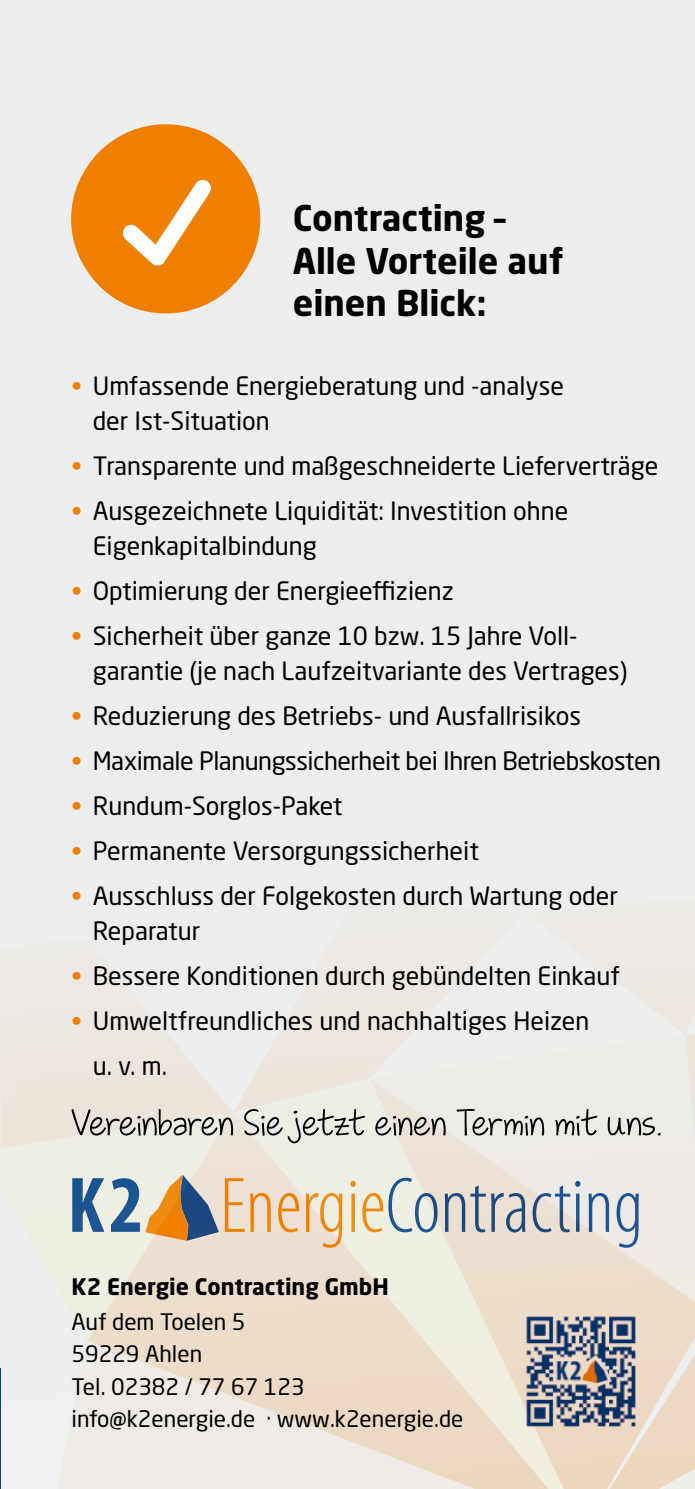
<style>
.page{position:relative;width:695px;height:1489px;background:#fff}
.page>*{position:absolute;margin:0;border:0;box-sizing:border-box;transform-origin:0 0}
.t1{font:700 35px/42px "Neo Sans Std";color:#000}
.t2{font:25px/35px "Neo Sans Std";color:#000}
.t3{font:25px "Neo Sans Std";letter-spacing:-.02em;color:#000}
.t4{font:22.5px/32.5px "Neo Sans Std";color:#000}
.t5{font:700 22.5px "Neo Sans Std";color:#000}
.s1{color:#ee7f00}
</style>
<div class="page">
<div style="left:1px;top:0;width:693px;height:1488px;background:#eceded"></div>
<svg style="left:71px;top:124px;width:189px;height:107px"></svg>
<svg style="left:0;top:845px;width:694px;height:643px"></svg>
<hr style="left:0;top:1368px;width:1px;height:120px;background:#00428f">
<img style="left:523px;top:1313px;width:115px;height:115px">
<h1 class="t1" style="left:292px;top:196px;width:272px">Contracting –<br>Alle Vorteile auf einen Blick:</h1>
<p class="t2" style="left:93px;top:368px;width:473px;text-indent:-21px"><span class="s1">•</span> Umfassende Energieberatung und -analyse der Ist-Situation</p>
<p class="t2" style="left:71px;top:448px;width:588px"><span class="s1">•</span> Transparente und maßgeschneiderte Lieferverträge</p>
<p class="t2" style="left:93px;top:493px;width:477px;text-indent:-21px"><span class="s1">•</span> Ausgezeichnete Liquidität: Investition ohne<br>Eigenkapitalbindung</p>
<p class="t2" style="left:71px;top:573px;width:384px"><span class="s1">•</span> Optimierung der Energieeffizienz</p>
<p class="t2" style="left:93px;top:618px;width:536px;text-indent:-21px"><span class="s1">•</span> Sicherheit über ganze 10 bzw. 15 Jahre Voll&shy;garantie (je nach Laufzeitvariante des Vertrages)</p>
<p class="t2" style="left:71px;top:698px;width:511px"><span class="s1">•</span> Reduzierung des Betriebs- und Ausfallrisikos</p>
<p class="t3" style="left:71px;top:745px;width:591px"><span class="s1">•</span> Maximale Planungssicherheit bei Ihren Betriebskosten</p>
<p class="t2" style="left:71px;top:788px;width:272px"><span class="s1">•</span> Rundum-Sorglos-Paket</p>
<p class="t2" style="left:71px;top:833px;width:409px"><span class="s1">•</span> Permanente Versorgungssicherheit</p>
<p class="t2" style="left:93px;top:878px;width:526px;text-indent:-21px"><span class="s1">•</span> Ausschluss der Folgekosten durch Wartung oder<br>Reparatur</p>
<p class="t2" style="left:71px;top:958px;width:550px"><span class="s1">•</span> Bessere Konditionen durch gebündelten Einkauf</p>
<p class="t2" style="left:93px;top:998px;width:498px;line-height:45px;text-indent:-21px"><span class="s1">•</span> Umweltfreundliches und nachhaltiges Heizen u. v. m.</p>
<p class="t5" style="left:71px;top:1271px;width:319px">K2 Energie Contracting GmbH</p>
<p class="t4" style="left:71px;top:1304px;width:393px">Auf dem Toelen 5<br>59229 Ahlen<br>Tel. 02382 / 77 67 123 info@k2energie.de · www.k2energie.de</p>
</div>
